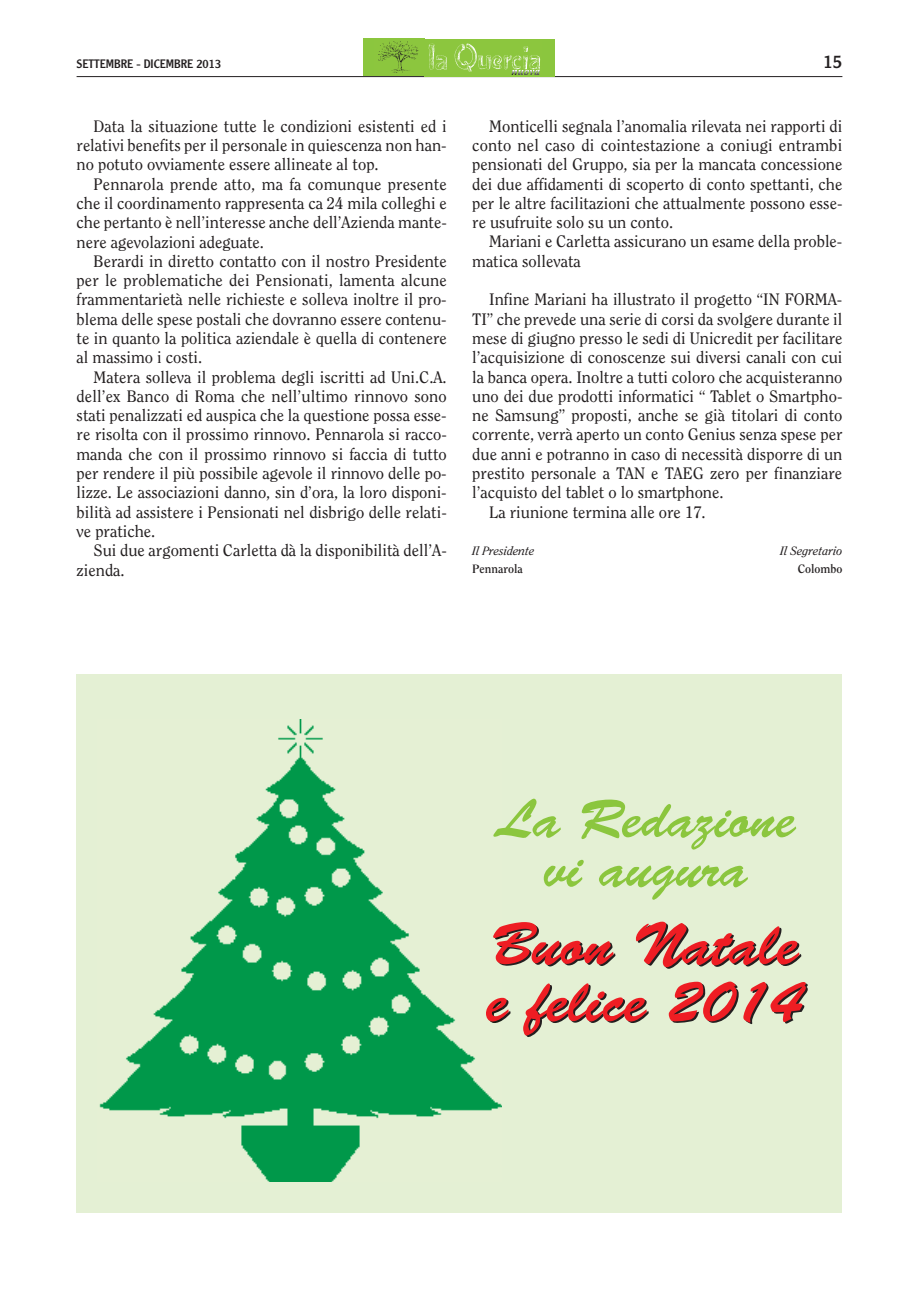
<style>
.page{position:relative;width:919px;height:1289px;background:#fff}
.page>*{position:absolute;margin:0;border:0;box-sizing:border-box;transform-origin:0 0}
.t1{font:60px/57px "Brush Script";color:#ee1d23}
.t2{font:54px/49.5px "Brush Script";color:#8bc63e;text-align:center}
.t3{font:18px "Clearface Gothic LH";color:#231f20}
.t4{font:16.5px/19.4px "Clearface";color:#231f20;text-align:justify}
.t5{font:italic 12px "Clearface";color:#231f20}
.t6{font:12px "Clearface Gothic LH";color:#231f20}
.t7{font:700 12px "Clearface";color:#231f20}
</style>
<div class="page">
<hr style="left:77px;top:76px;width:765px;height:1px;background:#231f20">
<div style="left:424px;top:39px;width:130px;height:38px;background:#8bc63e"></div>
<img style="left:428px;top:43px;width:113px;height:29px">
<svg style="left:363px;top:39px;width:61px;height:37px;fill:#8cc63e"></svg>
<svg style="left:511px;top:70px;width:28px;height:5px"></svg>
<div style="left:77px;top:673px;width:765px;height:539px;background:#e4f0d4"></div>
<img style="left:99px;top:719px;width:402px;height:462px">
<img style="left:487px;top:1023px;width:14px;height:2px">
<svg style="left:493px;top:826px;width:8px;height:13px"></svg>
<img style="left:493px;top:924px;width:8px;height:42px">
<img style="left:485px;top:996px;width:16px;height:27px">
<p class="t6" style="left:77px;top:59px;width:146px">SETTEMBRE - DICEMBRE 2013</p>
<p class="t3" style="left:823px;top:55px;width:20px">15</p>
<p class="t4" style="left:77px;top:117px;width:372px;text-indent:17px">Data la situazione tutte le condizioni esistenti ed i relativi benefits per il personale in quiescenza non han&shy;no potuto ovviamente essere allineate al top.</p>
<p class="t4" style="left:77px;top:175px;width:372px;text-indent:17px">Pennarola prende atto, ma fa comunque presente che il coordinamento rappresenta ca 24 mila colleghi e che pertanto è nell’interesse anche dell’Azienda mante&shy;nere agevolazioni adeguate.</p>
<p class="t4" style="left:77px;top:252px;width:372px;text-indent:17px">Berardi in diretto contatto con il nostro Presidente per le problematiche dei Pensionati, lamenta alcune frammentarietà nelle richieste e solleva inoltre il pro&shy;blema delle spese postali che dovranno essere contenu&shy;te in quanto la politica aziendale è quella di contenere al massimo i costi.</p>
<p class="t4" style="left:77px;top:368px;width:372px;text-indent:17px">Matera solleva il problema degli iscritti ad Uni.C.A. dell’ex Banco di Roma che nell’ultimo rinnovo sono stati penalizzati ed auspica che la questione possa esse&shy;re risolta con il prossimo rinnovo. Pennarola si racco&shy;manda che con il prossimo rinnovo si faccia di tutto per rendere il più possibile agevole il rinnovo delle po&shy;lizze. Le associazioni danno, sin d’ora, la loro disponi&shy;bilità ad assistere i Pensionati nel disbrigo delle relati&shy;ve pratiche.</p>
<p class="t4" style="left:77px;top:542px;width:372px;text-indent:17px">Sui due argomenti Carletta dà la disponibilità dell’A&shy;zienda.</p>
<p class="t4" style="left:472px;top:117px;width:372px;text-indent:17px">Monticelli segnala l’anomalia rilevata nei rapporti di conto nel caso di cointestazione a coniugi entrambi pensionati del Gruppo, sia per la mancata concessione dei due affidamenti di scoperto di conto spettanti, che per le altre facilitazioni che attualmente possono esse&shy;re usufruite solo su un conto.</p>
<p class="t4" style="left:472px;top:233px;width:371px;text-indent:17px">Mariani e Carletta assicurano un esame della proble&shy;matica sollevata</p>
<p class="t4" style="left:489px;top:291px;width:354px">Infine Mariani ha illustrato il progetto “IN FORMA-</p>
<p class="t4" style="left:472px;top:310px;width:372px">TI” che prevede una serie di corsi da svolgere durante il</p>
<p class="t4" style="left:472px;top:329px;width:372px">mese di giugno presso le sedi di Unicredit per facilitare</p>
<p class="t4" style="left:472px;top:349px;width:371px">l’acquisizione di conoscenze sui diversi canali con cui</p>
<p class="t4" style="left:472px;top:368px;width:372px">la banca opera. Inoltre a tutti coloro che acquisteranno</p>
<p class="t4" style="left:472px;top:387px;width:372px">uno dei due prodotti informatici “ Tablet o Smartpho-</p>
<p class="t4" style="left:472px;top:407px;width:372px">ne Samsung” proposti, anche se già titolari di conto</p>
<p class="t4" style="left:472px;top:426px;width:371px">corrente, verrà aperto un conto Genius senza spese per</p>
<p class="t4" style="left:472px;top:445px;width:372px">due anni e potranno in caso di necessità disporre di un</p>
<p class="t4" style="left:472px;top:464px;width:371px">prestito personale a TAN e TAEG zero per finanziare</p>
<p class="t4" style="left:472px;top:484px;width:253px">l’acquisto del tablet o lo smartphone.</p>
<p class="t4" style="left:489px;top:503px;width:218px">La riunione termina alle ore 17.</p>
<p class="t5" style="left:472px;top:546px;width:64px">Il Presidente</p>
<p class="t5" style="left:780px;top:546px;width:64px">Il Segretario</p>
<p class="t7" style="left:472px;top:564px;width:52px">Pennarola</p>
<p class="t7" style="left:797px;top:564px;width:46px">Colombo</p>
<h2 class="t2" style="left:496px;top:799px;width:300px">La Redazione vi augura</h2>
<h1 class="t1" style="left:486px;top:921px;width:317px">Buon Natale e felice 2014</h1>
</div>
